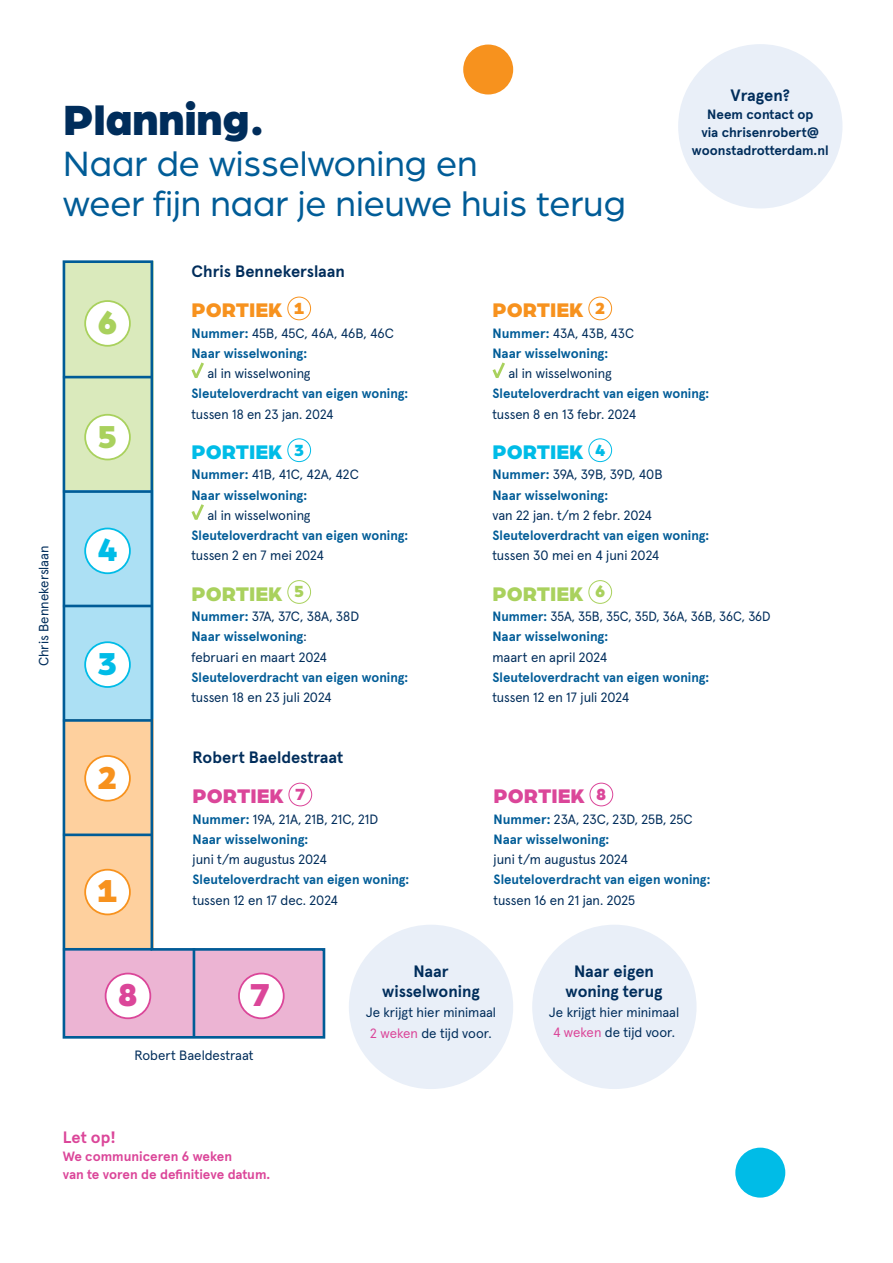
<style>
.page{position:relative;width:893px;height:1263px;background:#fff}
.page>*{position:absolute;margin:0;border:0;box-sizing:border-box;transform-origin:0 0}
.t1{font:900 45px "Arboria";color:#002d5b}
.t2{font:37.5px/40.5px "Arboria";color:#005c97}
.t3{font:900 33.9px "Arboria";color:#a9d15d}
.t4{font:900 33.9px "Arboria";color:#00bce7}
.t5{font:900 33.9px "Arboria";color:#f7921e}
.t6{font:900 33.9px "Arboria";color:#db4699}
.t7{font:900 21px "Arboria";color:#f7921e}
.t8{font:900 21px "Arboria";color:#00bce7}
.t9{font:900 21px "Arboria";color:#a9d15d}
.t10{font:900 21px "Arboria";color:#db4699}
.t11{font:700 16.5px/20.2px "Apercu Pro";letter-spacing:-.005em;color:#002d5b;text-align:center}
.t12{font:700 16.5px "Apercu Pro";color:#db4699}
.t13{font:700 13.5px/20.2px "Apercu Pro";letter-spacing:-.005em;color:#005c97}
.t14{font:13.5px/20.2px "Apercu Pro";color:#002d5b;text-align:center}
.t15{font:13.5px/20.2px "Apercu Pro";color:#002d5b;scale:.96 1}
.t16{font:700 13.5px/18px "Apercu Pro";color:#002d5b;text-align:center}
.t17{font:700 13.5px/18px "Apercu Pro";color:#db4699}
.s1{font-weight:400;color:#002d5b}
.s2{font-weight:700;color:#005c97}
.s3{color:#db4699}
</style>
<div class="page">
<div style="left:735px;top:1148px;width:50px;height:49px;background:#00bce7;border-radius:50%"></div>
<div style="left:463px;top:45px;width:50px;height:50px;background:#f7921e;border-radius:50%"></div>
<div style="left:678px;top:44px;width:164px;height:164px;background:#e9eff8;border-radius:50%"></div>
<div style="left:349px;top:925px;width:164px;height:164px;background:#e9eff8;border-radius:50%"></div>
<div style="left:532px;top:925px;width:165px;height:164px;background:#e9eff8;border-radius:50%"></div>
<div style="left:588px;top:297px;width:24px;height:23px;border:1px solid #f7921e;border-radius:50%"></div>
<svg style="left:492px;top:362px;width:13px;height:16px"></svg>
<div style="left:588px;top:438px;width:24px;height:24px;border:1px solid #00bce7;border-radius:50%"></div>
<div style="left:588px;top:580px;width:24px;height:24px;border:1px solid #a9d15d;border-radius:50%"></div>
<svg style="left:62px;top:260px;width:264px;height:779px"></svg>
<hr style="left:63px;top:948px;width:89px;height:2px;background:#005c97">
<hr style="left:193px;top:948px;width:2px;height:89px;background:#005c97">
<hr style="left:63px;top:833px;width:89px;height:3px;background:#005c97">
<hr style="left:63px;top:719px;width:89px;height:3px;background:#005c97">
<hr style="left:63px;top:605px;width:89px;height:2px;background:#005c97">
<hr style="left:63px;top:490px;width:89px;height:3px;background:#005c97">
<hr style="left:63px;top:376px;width:89px;height:2px;background:#005c97">
<div style="left:106px;top:973px;width:44px;height:45px;background:#fff;border-radius:50%"></div>
<div style="left:105px;top:973px;width:46px;height:46px;border:2px solid #db4699;border-radius:50%"></div>
<div style="left:239px;top:973px;width:45px;height:45px;background:#fff;border-radius:50%"></div>
<div style="left:238px;top:973px;width:47px;height:46px;border:2px solid #db4699;border-radius:50%"></div>
<div style="left:289px;top:783px;width:23px;height:23px;background:#fff;border-radius:50%"></div>
<div style="left:288px;top:783px;width:24px;height:23px;border:1px solid #db4699;border-radius:50%"></div>
<div style="left:589px;top:783px;width:24px;height:23px;border:1px solid #db4699;border-radius:50%"></div>
<h1 class="t1" style="left:63px;top:87px;width:203px">Planning.</h1>
<h2 class="t2" style="left:63px;top:141px;width:564px">Naar de wisselwoning en<br>weer fijn naar je nieuwe huis terug</h2>
<p class="t11" style="left:730px;top:84px;width:61px">Vragen?</p>
<p class="t16" style="left:692px;top:104px;width:138px">Neem contact op<br>via chrisenrobert@ woonstadrotterdam.nl</p>
<p class="t14" style="left:32px;top:666px;width:122px;rotate:-90deg">Chris Bennekerslaan</p>
<h3 class="t3" style="left:98px;top:298px;width:21px">6</h3>
<h3 class="t3" style="left:98px;top:412px;width:21px">5</h3>
<h3 class="t4" style="left:98px;top:525px;width:21px">4</h3>
<h3 class="t4" style="left:98px;top:639px;width:21px">3</h3>
<p class="t11" style="left:191px;top:260px;width:155px">Chris Bennekerslaan</p>
<h3 class="t7" style="left:191px;top:295px;width:114px">PORTIEK <sup>1</sup></h3>
<p class="t13" style="left:191px;top:322px;width:204px">Nummer: <span class="s1">45B, 45C, 46A, 46B, 46C<br></span>Naar wisselwoning:</p>
<p class="t14" style="left:207px;top:362px;width:105px">al in wisselwoning</p>
<p class="t13" style="left:191px;top:383px;width:218px">Sleuteloverdracht van eigen woning:</p>
<p class="t14" style="left:191px;top:403px;width:143px">tussen 18 en 23 jan. 2024</p>
<h3 class="t8" style="left:191px;top:437px;width:114px">PORTIEK <sup>3</sup></h3>
<p class="t13" style="left:191px;top:464px;width:169px">Nummer: <span class="s1">41B, 41C, 42A, 42C<br></span>Naar wisselwoning:</p>
<p class="t14" style="left:207px;top:504px;width:105px">al in wisselwoning</p>
<p class="t13" style="left:191px;top:524px;width:218px">Sleuteloverdracht van eigen woning:</p>
<p class="t14" style="left:191px;top:544px;width:134px">tussen 2 en 7 mei 2024</p>
<h3 class="t9" style="left:191px;top:579px;width:114px">PORTIEK <sup>5</sup></h3>
<p class="t14" style="left:191px;top:605px;width:169px;text-align:left"><span class="s2">Nummer:</span> 37A, 37C, 38A, 38D<br><span class="s2">Naar wisselwoning</span>:<br>februari en maart 2024</p>
<p class="t13" style="left:191px;top:666px;width:218px">Sleuteloverdracht van eigen woning:</p>
<p class="t14" style="left:191px;top:686px;width:142px">tussen 18 en 23 juli 2024</p>
<h3 class="t7" style="left:492px;top:295px;width:114px">PORTIEK <sup>2</sup></h3>
<p class="t13" style="left:492px;top:322px;width:143px">Nummer: <span class="s1">43A, 43B, 43C<br></span>Naar wisselwoning:</p>
<p class="t14" style="left:508px;top:362px;width:105px">al in wisselwoning</p>
<p class="t13" style="left:492px;top:383px;width:218px">Sleuteloverdracht van eigen woning:</p>
<p class="t14" style="left:492px;top:403px;width:145px">tussen 8 en 13 febr. 2024</p>
<h3 class="t8" style="left:492px;top:437px;width:114px">PORTIEK <sup>4</sup></h3>
<p class="t13" style="left:492px;top:464px;width:172px">Nummer: <span class="s1">39A, 39B, 39D, 40B<br></span>Naar wisselwoning:</p>
<p class="t14" style="left:492px;top:504px;width:161px">van 22 jan. t/m 2 febr. 2024</p>
<p class="t13" style="left:492px;top:524px;width:218px">Sleuteloverdracht van eigen woning:</p>
<p class="t14" style="left:492px;top:544px;width:168px">tussen 30 mei en 4 juni 2024</p>
<h3 class="t9" style="left:492px;top:579px;width:114px">PORTIEK <sup>6</sup></h3>
<p class="t15" style="left:492px;top:605px;width:291px"><span class="s2">Nummer:</span> 35A, 35B, 35C, 35D, 36A, 36B, 36C, 36D<br><span class="s2">Naar wisselwoning:</span></p>
<p class="t14" style="left:492px;top:646px;width:116px">maart en april 2024</p>
<p class="t13" style="left:492px;top:666px;width:218px">Sleuteloverdracht van eigen woning:</p>
<p class="t14" style="left:492px;top:686px;width:138px">tussen 12 en 17 juli 2024</p>
<h3 class="t5" style="left:98px;top:753px;width:21px">2</h3>
<h3 class="t5" style="left:98px;top:866px;width:21px">1</h3>
<p class="t11" style="left:193px;top:746px;width:152px">Robert Baeldestraat</p>
<h3 class="t10" style="left:193px;top:781px;width:114px">PORTIEK <sup>7</sup></h3>
<p class="t13" style="left:193px;top:808px;width:187px">Nummer: <span class="s1">19A, 21A, 21B, 21C, 21D<br></span>Naar wisselwoning:</p>
<p class="t14" style="left:193px;top:848px;width:136px">juni t/m augustus 2024</p>
<p class="t13" style="left:193px;top:869px;width:218px">Sleuteloverdracht van eigen woning:</p>
<p class="t14" style="left:193px;top:889px;width:147px">tussen 12 en 17 dec. 2024</p>
<h3 class="t10" style="left:494px;top:781px;width:114px">PORTIEK <sup>8</sup></h3>
<p class="t13" style="left:494px;top:808px;width:201px">Nummer: <span class="s1">23A, 23C, 23D, 25B, 25C<br></span>Naar wisselwoning:</p>
<p class="t14" style="left:494px;top:848px;width:136px">juni t/m augustus 2024</p>
<p class="t13" style="left:494px;top:869px;width:218px">Sleuteloverdracht van eigen woning:</p>
<p class="t14" style="left:494px;top:889px;width:143px">tussen 16 en 21 jan. 2025</p>
<h3 class="t6" style="left:118px;top:970px;width:21px">8</h3>
<h3 class="t6" style="left:250px;top:970px;width:21px">7</h3>
<p class="t14" style="left:134px;top:1044px;width:121px">Robert Baeldestraat</p>
<p class="t11" style="left:382px;top:960px;width:99px">Naar wisselwoning</p>
<p class="t14" style="left:366px;top:1001px;width:132px">Je krijgt hier minimaal<br><span class="s3">2 weken</span> de tijd voor.</p>
<p class="t11" style="left:566px;top:959px;width:98px">Naar eigen woning terug</p>
<p class="t14" style="left:549px;top:1001px;width:132px">Je krijgt hier minimaal<br><span class="s3">4 weken</span> de tijd voor.</p>
<p class="t12" style="left:63px;top:1124px;width:55px">Let op!</p>
<p class="t17" style="left:63px;top:1146px;width:209px">We communiceren 6 weken<br>van te voren de definitieve datum.</p>
</div>
